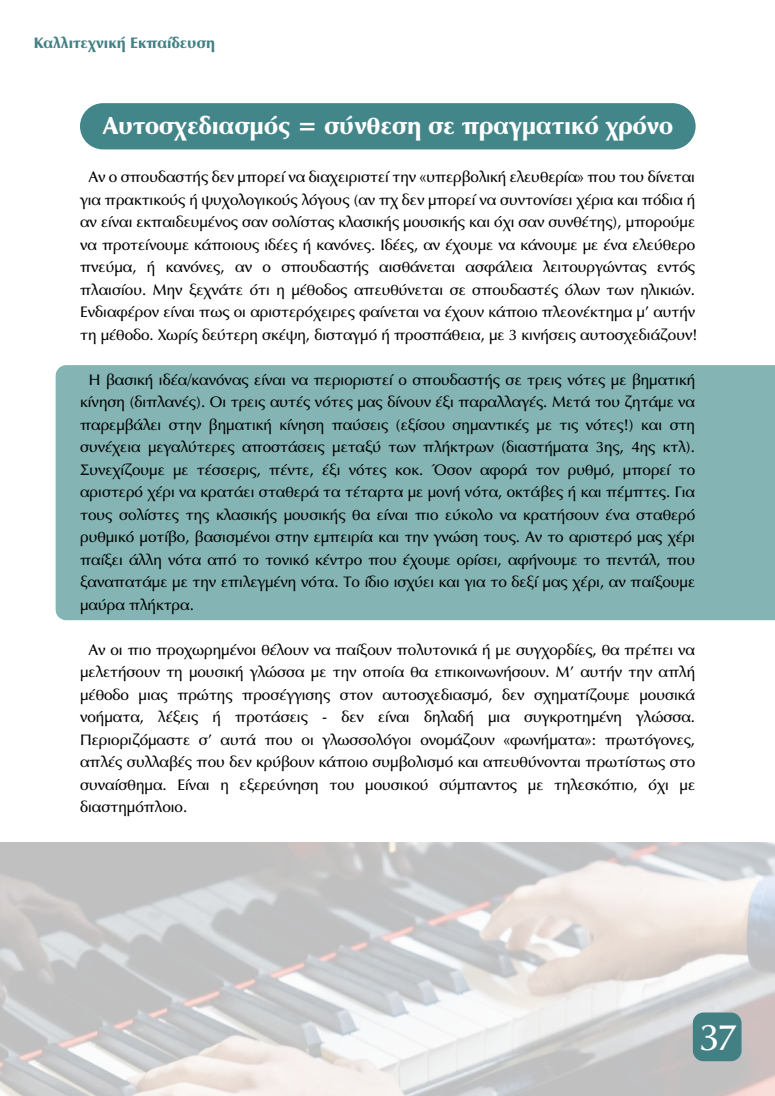
<style>
.page{position:relative;width:775px;height:1096px;background:#fff}
.page>*{position:absolute;margin:0;border:0;box-sizing:border-box;transform-origin:0 0}
.t1{font:38.44px "Epigrafica";color:#fff}
.t2{font:700 25px "Epigrafica";color:#fff}
.t3{font:15.62px/22.5px "Epigrafica";color:#000;text-align:justify}
.t4{font:700 15.62px "Epigrafica";color:#438084}
</style>
<div class="page">
<img style="left:0;top:842px;width:775px;height:254px">
<div style="left:56px;top:365px;width:719px;height:255px;background:#84b5b4"></div>
<div style="left:693px;top:1012px;width:49px;height:49px;background:#438084;border-radius:11px"></div>
<div style="left:80px;top:103px;width:616px;height:46px;background:#43868a;border-radius:23px"></div>
<p class="t4" style="left:34px;top:33px;width:183px">Καλλιτεχνική Εκπαίδευση</p>
<h2 class="t2" style="left:103px;top:111px;width:571px">Αυτοσχεδιασμός = σύνθεση σε πραγματικό χρόνο</h2>
<p class="t3" style="left:80px;top:166px;width:619px;text-align:center">Αν ο σπουδαστής δεν μπορεί να διαχειριστεί την «υπερβολική ελευθερία» που του δίνεται για πρακτικούς ή ψυχολογικούς λόγους (αν πχ δεν μπορεί να συντονίσει χέρια και πόδια ή αν είναι εκπαιδευμένος σαν σολίστας κλασικής μουσικής και όχι σαν συνθέτης), μπορούμε να προτείνουμε κάποιους ιδέες ή κανόνες. Ιδέες, αν έχουμε να κάνουμε με ένα ελεύθερο πνεύμα, ή κανόνες, αν ο σπουδαστής αισθάνεται ασφάλεια λειτουργώντας εντός πλαισίου. Μην ξεχνάτε ότι η μέθοδος απευθύνεται σε σπουδαστές όλων των ηλικιών.<br>Ενδιαφέρον είναι πως οι αριστερόχειρες φαίνεται να έχουν κάποιο πλεονέκτημα μ’ αυτήν τη μέθοδο. Χωρίς δεύτερη σκέψη, δισταγμό ή προσπάθεια, με 3 κινήσεις αυτοσχεδιάζουν!</p>
<p class="t3" style="left:80px;top:368px;width:617px;text-indent:9px">Η βασική ιδέα/κανόνας είναι να περιοριστεί ο σπουδαστής σε τρεις νότες με βηματική κίνηση (διπλανές). Οι τρεις αυτές νότες μας δίνουν έξι παραλλαγές. Μετά του ζητάμε να παρεμβάλει στην βηματική κίνηση παύσεις (εξίσου σημαντικές με τις νότες!) και στη συνέχεια μεγαλύτερες αποστάσεις μεταξύ των πλήκτρων (διαστήματα 3ης, 4ης κτλ).<br>Συνεχίζουμε με τέσσερις, πέντε, έξι νότες κοκ. Όσον αφορά τον ρυθμό, μπορεί το αριστερό χέρι να κρατάει σταθερά τα τέταρτα με μονή νότα, οκτάβες ή και πέμπτες. Για τους σολίστες της κλασικής μουσικής θα είναι πιο εύκολο να κρατήσουν ένα σταθερό ρυθμικό μοτίβο, βασισμένοι στην εμπειρία και την γνώση τους. Αν το αριστερό μας χέρι παίξει άλλη νότα από το τονικό κέντρο που έχουμε ορίσει, αφήνουμε το πεντάλ, που ξαναπατάμε με την επιλεγμένη νότα. Το ίδιο ισχύει και για το δεξί μας χέρι, αν παίξουμε μαύρα πλήκτρα.</p>
<p class="t3" style="left:80px;top:638px;width:617px;text-indent:9px">Αν οι πιο προχωρημένοι θέλουν να παίξουν πολυτονικά ή με συγχορδίες, θα πρέπει να μελετήσουν τη μουσική γλώσσα με την οποία θα επικοινωνήσουν. Μ’ αυτήν την απλή μέθοδο μιας πρώτης προσέγγισης στον αυτοσχεδιασμό, δεν σχηματίζουμε μουσικά νοήματα, λέξεις ή προτάσεις - δεν είναι δηλαδή μια συγκροτημένη γλώσσα.<br>Περιοριζόμαστε σ’ αυτά που οι γλωσσολόγοι ονομάζουν «φωνήματα»: πρωτόγονες, απλές συλλαβές που δεν κρύβουν κάποιο συμβολισμό και απευθύνονται πρωτίστως στο συναίσθημα. Είναι η εξερεύνηση του μουσικού σύμπαντος με τηλεσκόπιο, όχι με διαστημόπλοιο.</p>
<h1 class="t1" style="left:699px;top:1014px;width:39px">37</h1>
</div>
